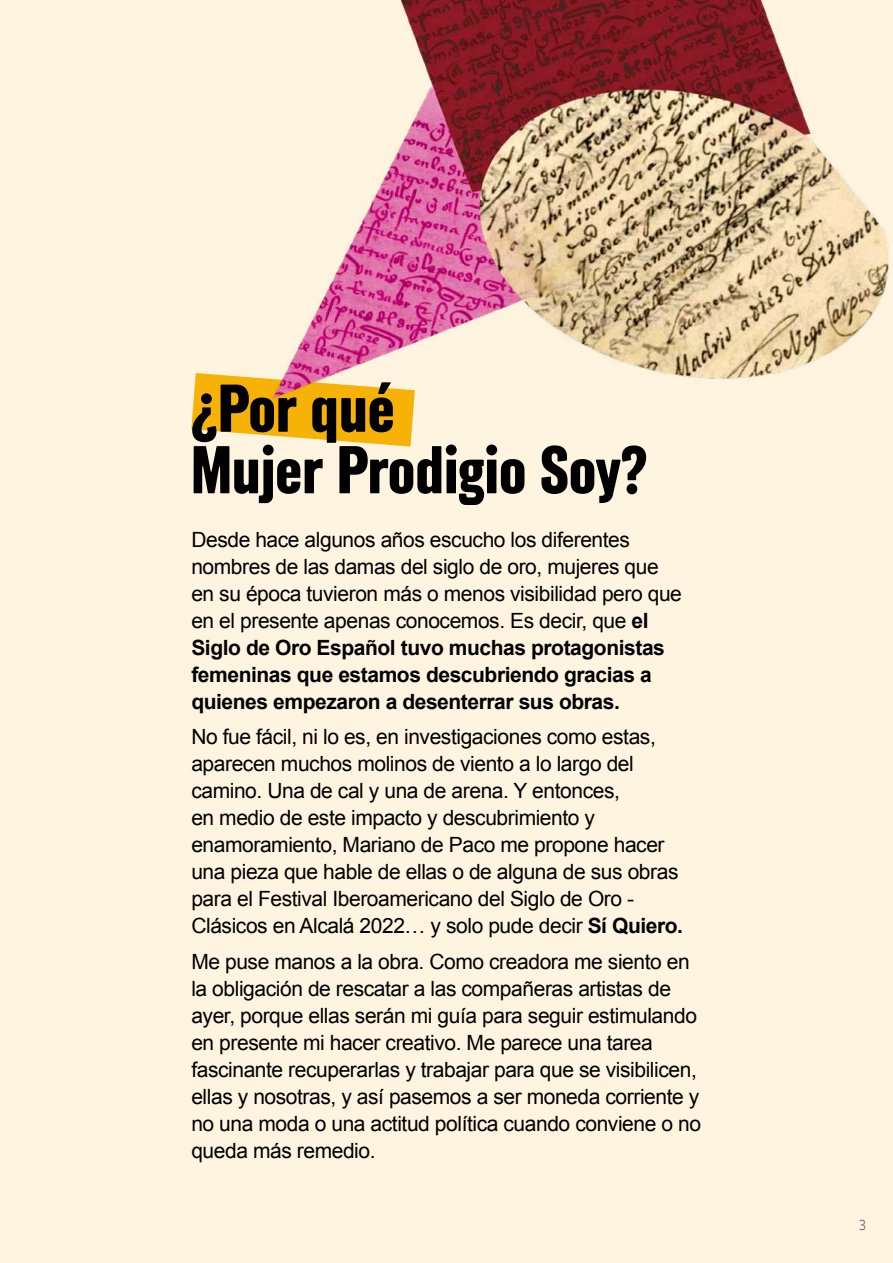
<style>
.page{position:relative;width:893px;height:1263px;background:#fff4e0}
.page>*{position:absolute;margin:0;border:0;box-sizing:border-box;transform-origin:0 0}
.t1{font:58.2px/61.5px "Zodiac Sans";letter-spacing:-.02em;color:#000}
.t2{font:21px/27px "Arial";letter-spacing:-.02em;color:#000}
.t3{font:14.4px "Open Sans";color:#706f6f;scale:.83 1}
.s1{font-weight:700}
</style>
<div class="page">
<img style="left:191px;top:0;width:698px;height:447px">
<h1 class="t1" style="left:190px;top:381px;width:459px">¿Por qué<br>Mujer Prodigio Soy?</h1>
<p class="t2" style="left:191px;top:526px;width:492px">Desde hace algunos años escucho los diferentes nombres de las damas del siglo de oro, mujeres que en su época tuvieron más o menos visibilidad pero que en el presente apenas conocemos. Es decir, que <span class="s1">el Siglo de Oro Español tuvo muchas protagonistas femeninas que estamos descubriendo gracias a quienes empezaron a desenterrar sus obras.</span></p>
<p class="t2" style="left:191px;top:724px;width:493px">No fue fácil, ni lo es, en investigaciones como estas, aparecen muchos molinos de viento a lo largo del camino. Una de cal y una de arena. Y entonces,<br>en medio de este impacto y descubrimiento y enamoramiento, Mariano de Paco me propone hacer una pieza que hable de ellas o de alguna de sus obras para el Festival Iberoamericano del Siglo de Oro - Clásicos en Alcalá 2022… y solo pude decir <span class="s1">Sí Quiero.</span></p>
<p class="t2" style="left:191px;top:948px;width:511px">Me puse manos a la obra. Como creadora me siento en la obligación de rescatar a las compañeras artistas de ayer, porque ellas serán mi guía para seguir estimulando en presente mi hacer creativo. Me parece una tarea fascinante recuperarlas y trabajar para que se visibilicen, ellas y nosotras, y así pasemos a ser moneda corriente y no una moda o una actitud política cuando conviene o no queda más remedio.</p>
<p class="t3" style="left:859px;top:1215px;width:10px">3</p>
</div>
